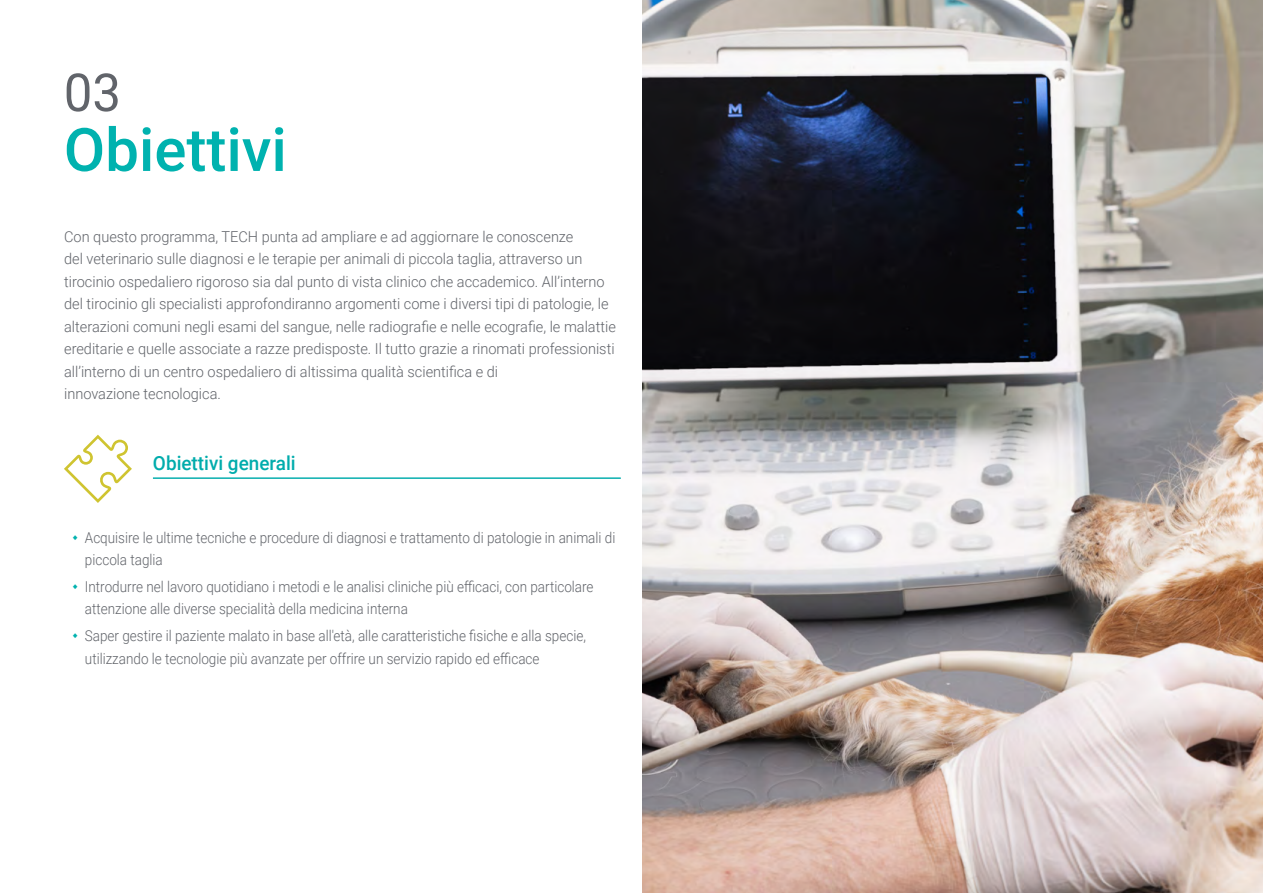
<style>
.page{position:relative;width:1263px;height:893px;background:#fff}
.page>*{position:absolute;margin:0;border:0;box-sizing:border-box;transform-origin:0 0}
.t1{font:500 60px "Roboto";color:#00b2af}
.t2{font:52.5px "Roboto";color:#61646a}
.t3{font:500 19.5px "Roboto";color:#00acac}
.t4{font:300 15px/22.5px "Roboto";color:#61646a}
.t5{font:300 15px/22.5px "Roboto";color:#61646a;scale:.9 1}
</style>
<div class="page">
<hr style="left:153px;top:478px;width:468px;height:1px;background:#00acac">
<svg style="left:64px;top:435px;width:68px;height:68px"></svg>
<img style="left:642px;top:0;width:621px;height:893px">
<h2 class="t2" style="left:64px;top:56px;width:59px">03</h2>
<h1 class="t1" style="left:64px;top:108px;width:224px">Obiettivi</h1>
<p class="t4" style="left:64px;top:225px;width:553px">Con questo programma, TECH punta ad ampliare e ad aggiornare le conoscenze<br>del veterinario sulle diagnosi e le terapie per animali di piccola taglia, attraverso un tirocinio ospedaliero rigoroso sia dal punto di vista clinico che accademico. All’interno del tirocinio gli specialisti approfondiranno argomenti come i diversi tipi di patologie, le alterazioni comuni negli esami del sangue, nelle radiografie e nelle ecografie, le malattie ereditarie e quelle associate a razze predisposte. Il tutto grazie a rinomati professionisti all’interno di un centro ospedaliero di altissima qualità scientifica e di<br>innovazione tecnologica.</p>
<h3 class="t3" style="left:153px;top:449px;width:144px">Obiettivi generali</h3>
<p class="t5" style="left:85px;top:525px;width:591px">Acquisire le ultime tecniche e procedure di diagnosi e trattamento di patologie in animali di piccola taglia</p>
<p class="t5" style="left:85px;top:575px;width:567px">Introdurre nel lavoro quotidiano i metodi e le analisi cliniche più efficaci, con particolare attenzione alle diverse specialità della medicina interna</p>
<p class="t5" style="left:85px;top:624px;width:558px">Saper gestire il paziente malato in base all'età, alle caratteristiche fisiche e alla specie, utilizzando le tecnologie più avanzate per offrire un servizio rapido ed efficace</p>
</div>
